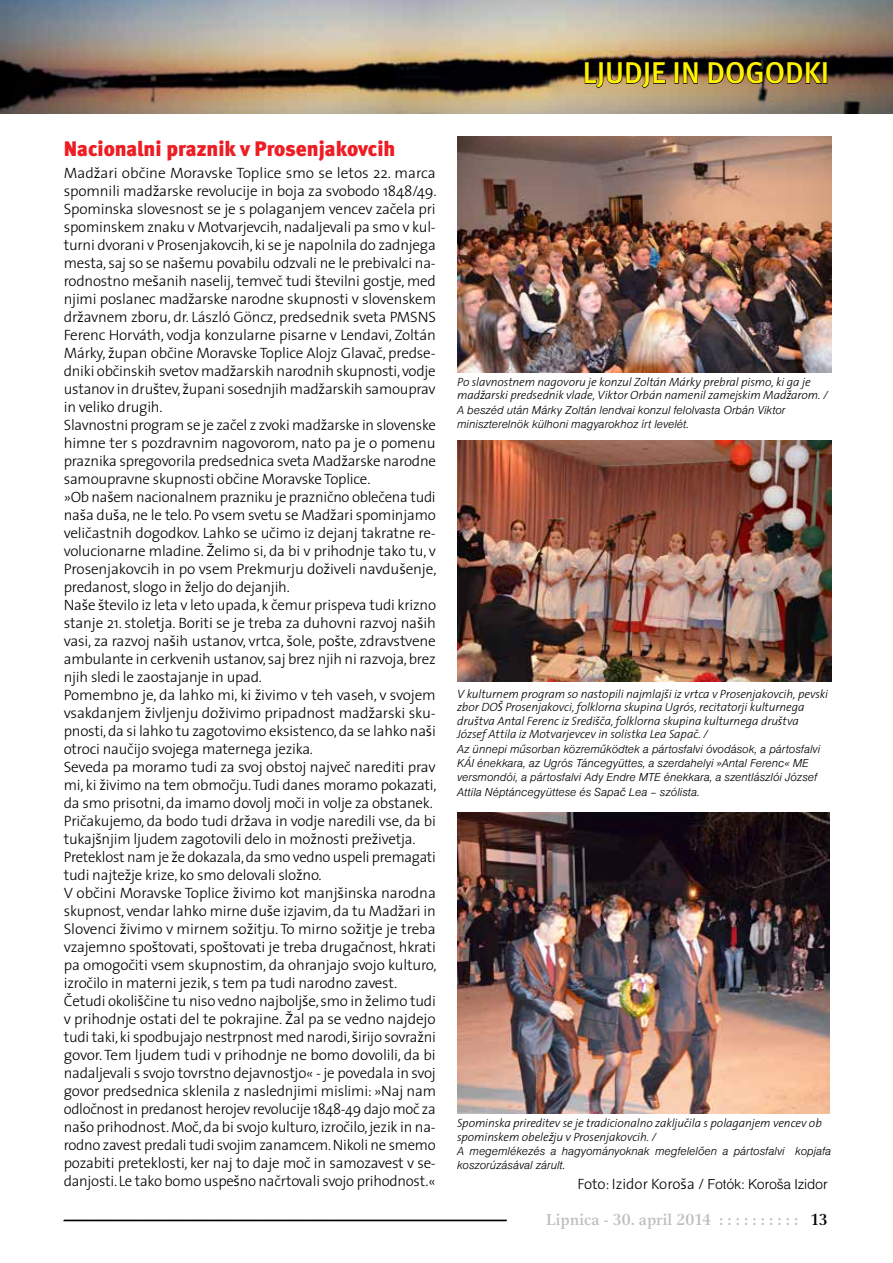
<style>
.page{position:relative;width:893px;height:1263px;background:#fff}
.page>*{position:absolute;margin:0;border:0;box-sizing:border-box;transform-origin:0 0}
.t1{font:30px "Meta Medium CE";color:#fff200}
.t2{font:21px "Meta Black CELF";color:#ed1d24}
.t3{font:500 16.5px "Gamma Itc TEE";color:#bcbec0}
.t4{font:300 15px/18px "The Sans OT";letter-spacing:-.015em;color:#000}
.t5{font:italic 300 12px/13.5px "The Sans OT";letter-spacing:-.01em;color:#000}
.t6{font:12px/14.4px "Nimbus San DEE Ligh Ital";color:#000}
.s1{font-family:"Nimbus San DEE Ligh";font-weight:400}
.s2{color:#000}
</style>
<div class="page">
<img style="left:0;top:0;width:893px;height:114px">
<svg style="left:584px;top:62px;width:82px;height:27px;background:#4f3f2d"></svg>
<div style="left:675px;top:62px;width:4px;height:22px;border:1px solid #000"></div>
<svg style="left:683px;top:0;width:15px;height:84px"></svg>
<svg style="left:708px;top:61px;width:114px;height:23px;background:#31241c"></svg>
<div style="left:823px;top:62px;width:4px;height:22px;border:1px solid #000"></div>
<svg style="left:63px;top:1219px;width:444px;height:2px"></svg>
<img style="left:457px;top:441px;width:374px;height:241px">
<img style="left:457px;top:136px;width:374px;height:237px">
<img style="left:457px;top:812px;width:372px;height:301px">
<h1 class="t1" style="left:583px;top:54px;width:248px">LJUDJE IN DOGODKI</h1>
<h2 class="t2" style="left:64px;top:136px;width:333px">Nacionalni praznik v Prosenjakovcih</h2>
<p class="t4" style="left:64px;top:163px;width:374px">Madžari občine Moravske Toplice smo se letos 22. marca spomnili madžarske revolucije in boja za svobodo 1848/49.<br>Spominska slovesnost se je s polaganjem vencev začela pri spominskem znaku v Motvarjevcih, nadaljevali pa smo v kul&shy;turni dvorani v Prosenjakovcih, ki se je napolnila do zadnjega mesta, saj so se našemu povabilu odzvali ne le prebivalci na&shy;rodnostno mešanih naselij, temveč tudi številni gostje, med njimi poslanec madžarske narodne skupnosti v slovenskem državnem zboru, dr. László Göncz, predsednik sveta PMSNS Ferenc Horváth, vodja konzularne pisarne v Lendavi, Zoltán Márky, župan občine Moravske Toplice Alojz Glavač, predse&shy;dniki občinskih svetov madžarskih narodnih skupnosti, vodje ustanov in društev, župani sosednjih madžarskih samouprav in veliko drugih.<br>Slavnostni program se je začel z zvoki madžarske in slovenske himne ter s pozdravnim nagovorom, nato pa je o pomenu praznika spregovorila predsednica sveta Madžarske narodne samoupravne skupnosti občine Moravske Toplice.<br>»Ob našem nacionalnem prazniku je praznično oblečena tudi naša duša, ne le telo. Po vsem svetu se Madžari spominjamo veličastnih dogodkov. Lahko se učimo iz dejanj takratne re&shy;volucionarne mladine. Želimo si, da bi v prihodnje tako tu, v Prosenjakovcih in po vsem Prekmurju doživeli navdušenje, predanost, slogo in željo do dejanjih.<br>Naše število iz leta v leto upada, k čemur prispeva tudi krizno stanje 21. stoletja. Boriti se je treba za duhovni razvoj naših vasi, za razvoj naših ustanov, vrtca, šole, pošte, zdravstvene ambulante in cerkvenih ustanov, saj brez njih ni razvoja, brez njih sledi le zaostajanje in upad.<br>Pomembno je, da lahko mi, ki živimo v teh vaseh, v svojem vsakdanjem življenju doživimo pripadnost madžarski sku&shy;pnosti, da si lahko tu zagotovimo eksistenco, da se lahko naši otroci naučijo svojega maternega jezika.<br>Seveda pa moramo tudi za svoj obstoj največ narediti prav mi, ki živimo na tem območju. Tudi danes moramo pokazati, da smo prisotni, da imamo dovolj moči in volje za obstanek.<br>Pričakujemo, da bodo tudi država in vodje naredili vse, da bi tukajšnjim ljudem zagotovili delo in možnosti preživetja.<br>Preteklost nam je že dokazala, da smo vedno uspeli premagati tudi najtežje krize, ko smo delovali složno.<br>V občini Moravske Toplice živimo kot manjšinska narodna skupnost, vendar lahko mirne duše izjavim, da tu Madžari in Slovenci živimo v mirnem sožitju. To mirno sožitje je treba vzajemno spoštovati, spoštovati je treba drugačnost, hkrati pa omogočiti vsem skupnostim, da ohranjajo svojo kulturo, izročilo in materni jezik, s tem pa tudi narodno zavest.<br>Četudi okoliščine tu niso vedno najboljše, smo in želimo tudi v prihodnje ostati del te pokrajine. Žal pa se vedno najdejo tudi taki, ki spodbujajo nestrpnost med narodi, širijo sovražni govor. Tem ljudem tudi v prihodnje ne bomo dovolili, da bi nadaljevali s svojo tovrstno dejavnostjo« - je povedala in svoj govor predsednica sklenila z naslednjimi mislimi: »Naj nam odločnost in predanost herojev revolucije 1848-49 dajo moč za našo prihodnost. Moč, da bi svojo kulturo, izročilo, jezik in na&shy;rodno zavest predali tudi svojim zanamcem. Nikoli ne smemo pozabiti preteklosti, ker naj to daje moč in samozavest v se&shy;danjosti. Le tako bomo uspešno načrtovali svojo prihodnost.«</p>
<p class="t5" style="left:457px;top:375px;width:372px">Po slavnostnem nagovoru je konzul Zoltán Márky prebral pismo, ki ga je madžarski predsednik vlade, Viktor Orbán namenil zamejskim Madžarom. /</p>
<p class="t6" style="left:457px;top:403px;width:330px">A beszéd után Márky Zoltán lendvai konzul felolvasta Orbán Viktor miniszterelnök külhoni magyarokhoz írt levelét.</p>
<p class="t5" style="left:457px;top:686px;width:373px">V kulturnem program so nastopili najmlajši iz vrtca v Prosenjakovcih, pevski zbor DOŠ Prosenjakovci, folklorna skupina Ugrós, recitatorji kulturnega društva Antal Ferenc iz Središča, folklorna skupina kulturnega društva József Attila iz Motvarjevcev in solistka Lea Sapač. /</p>
<p class="t6" style="left:457px;top:741px;width:365px">Az ünnepi műsorban közreműködtek a pártosfalvi óvodások, a pártosfalvi KÁI énekkara, az Ugrós Táncegyüttes, a szerdahelyi »Antal Ferenc« ME versmondói, a pártosfalvi Ady Endre MTE énekkara, a szentlászlói József Attila Néptáncegyüttese és Sapač Lea – szólista.</p>
<p class="t5" style="left:457px;top:1116px;width:366px">Spominska prireditev se je tradicionalno zaključila s polaganjem vencev ob spominskem obeležju v Prosenjakovcih. /</p>
<p class="t6" style="left:457px;top:1144px;width:376px">A megemlékezés a hagyományoknak megfelelően a pártosfalvi kopjafa koszorúzásával zárult.</p>
<p class="t4" style="left:577px;top:1174px;width:252px">Foto: Izidor Koroša / <span class="s1">Fotók: Koroša Izidor</span></p>
<p class="t3" style="left:546px;top:1209px;width:283px">Lipnica - 30. april 2014 : : : : : : : : : : <span class="s2">13</span></p>
</div>
